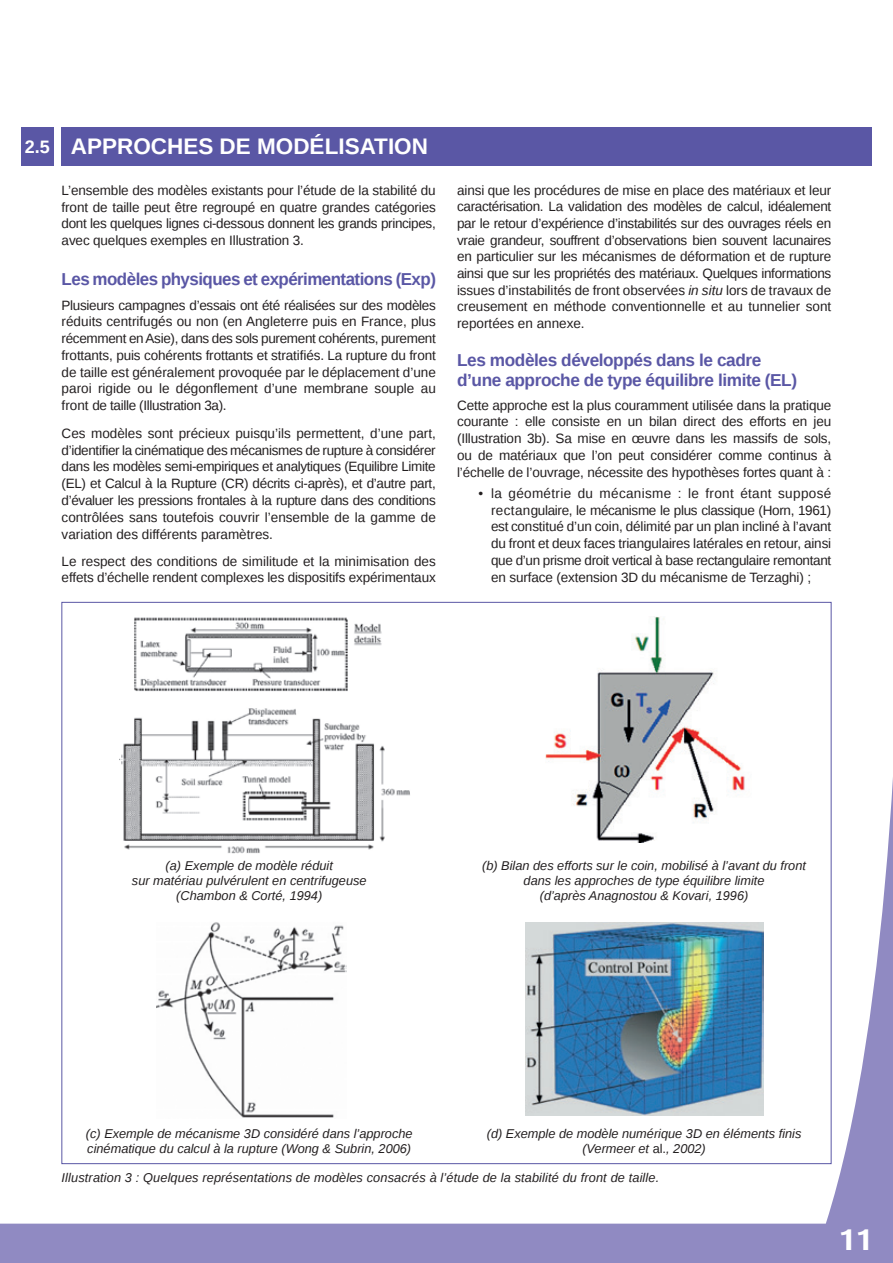
<style>
.page{position:relative;width:893px;height:1263px;background:#908ac2}
.page>*{position:absolute;margin:0;border:0;box-sizing:border-box;transform-origin:0 0}
.t1{font:700 30px "Dax OT";color:#fff}
.t2{font:700 22.5px "Liberation Sans";color:#fff}
.t3{font:700 17.25px/20.7px "Liberation Sans";letter-spacing:-.025em;color:#5a57a5}
.t4{font:13.5px/16.8px "Liberation Sans";letter-spacing:-.01em;color:#231f20;text-align:justify}
.t5{font:italic 12.75px/15px "Liberation Sans";color:#231f20;text-align:center}
.s1{font-size:18px}
.s2{font-style:italic}
.s3{font-style:normal}
</style>
<div class="page">
<div style="left:0;top:0;width:893px;height:1223px;background:#fff"></div>
<div style="left:61px;top:128px;width:811px;height:38px;background:#5a57a5"></div>
<div style="left:21px;top:128px;width:33px;height:38px;background:#5a57a5"></div>
<img style="left:120px;top:612px;width:292px;height:243px">
<img style="left:156px;top:918px;width:190px;height:200px">
<img style="left:545px;top:617px;width:207px;height:226px">
<img style="left:525px;top:923px;width:238px;height:193px">
<h2 class="t2" style="left:25px;top:131px;width:405px"><span class="s1">2.5</span> APPROCHES DE MODÉLISATION</h2>
<p class="t4" style="left:62px;top:182px;width:376px">L’ensemble des modèles existants pour l’étude de la stabilité du front de taille peut être regroupé en quatre grandes catégories dont les quelques lignes ci-dessous donnent les grands principes, avec quelques exemples en Illustration 3.</p>
<p class="t3" style="left:62px;top:268px;width:376px">Les modèles physiques et expérimentations (Exp)</p>
<p class="t4" style="left:62px;top:297px;width:376px">Plusieurs campagnes d’essais ont été réalisées sur des modèles réduits centrifugés ou non (en Angleterre puis en France, plus récemment en Asie), dans des sols purement cohérents, purement frottants, puis cohérents frottants et stratifiés. La rupture du front de taille est généralement provoquée par le déplacement d’une paroi rigide ou le dégonflement d’une membrane souple au front de taille (Illustration 3a).</p>
<p class="t4" style="left:62px;top:425px;width:376px">Ces modèles sont précieux puisqu’ils permettent, d’une part, d’identifier la cinématique des mécanismes de rupture à considérer dans les modèles semi-empiriques et analytiques (Equilibre Limite (EL) et Calcul à la Rupture (CR) décrits ci-après), et d’autre part, d’évaluer les pressions frontales à la rupture dans des conditions contrôlées sans toutefois couvrir l’ensemble de la gamme de variation des différents paramètres.</p>
<p class="t4" style="left:62px;top:553px;width:376px">Le respect des conditions de similitude et la minimisation des effets d’échelle rendent complexes les dispositifs expérimentaux</p>
<p class="t4" style="left:457px;top:182px;width:376px">ainsi que les procédures de mise en place des matériaux et leur caractérisation. La validation des modèles de calcul, idéalement par le retour d’expérience d’instabilités sur des ouvrages réels en vraie grandeur, souffrent d’observations bien souvent lacunaires en particulier sur les mécanismes de déformation et de rupture ainsi que sur les propriétés des matériaux. Quelques informations issues d’instabilités de front observées <span class="s2">in situ</span> lors de travaux de creusement en méthode conventionnelle et au tunnelier sont reportées en annexe.</p>
<p class="t3" style="left:457px;top:349px;width:341px">Les modèles développés dans le cadre d’une approche de type équilibre limite (EL)</p>
<p class="t4" style="left:457px;top:397px;width:376px">Cette approche est la plus couramment utilisée dans la pratique courante : elle consiste en un bilan direct des efforts en jeu (Illustration 3b). Sa mise en œuvre dans les massifs de sols, ou de matériaux que l’on peut considérer comme continus à l’échelle de l’ouvrage, nécessite des hypothèses fortes quant à :</p>
<p class="t4" style="left:491px;top:485px;width:342px;text-indent:-13px">• la géométrie du mécanisme : le front étant supposé rectangulaire, le mécanisme le plus classique (Horn, 1961) est constitué d’un coin, délimité par un plan incliné à l’avant du front et deux faces triangulaires latérales en retour, ainsi que d’un prisme droit vertical à base rectangulaire remontant en surface (extension 3D du mécanisme de Terzaghi) ;</p>
<p class="t5" style="left:132px;top:858px;width:236px">(a) Exemple de modèle réduit<br>sur matériau pulvérulent en centrifugeuse (Chambon &amp; Corté, 1994)</p>
<p class="t5" style="left:482px;top:858px;width:325px">(b) Bilan des efforts sur le coin, mobilisé à l’avant du front dans les approches de type équilibre limite<br>(d’après Anagnostou &amp; Kovari, 1996)</p>
<p class="t5" style="left:86px;top:1126px;width:328px;text-align:left">(c) Exemple de mécanisme 3D considéré dans l’approche cinématique du calcul à la rupture (Wong &amp; Subrin, 2006)</p>
<p class="t5" style="left:487px;top:1126px;width:316px">(d) Exemple de modèle numérique 3D en éléments finis (Vermeer et <span class="s3">al.</span>, 2002)</p>
<p class="t5" style="left:62px;top:1170px;width:599px">Illustration 3 : Quelques représentations de modèles consacrés à l’étude de la stabilité du front de taille.</p>
<h1 class="t1" style="left:839px;top:1222px;width:35px">11</h1>
</div>
